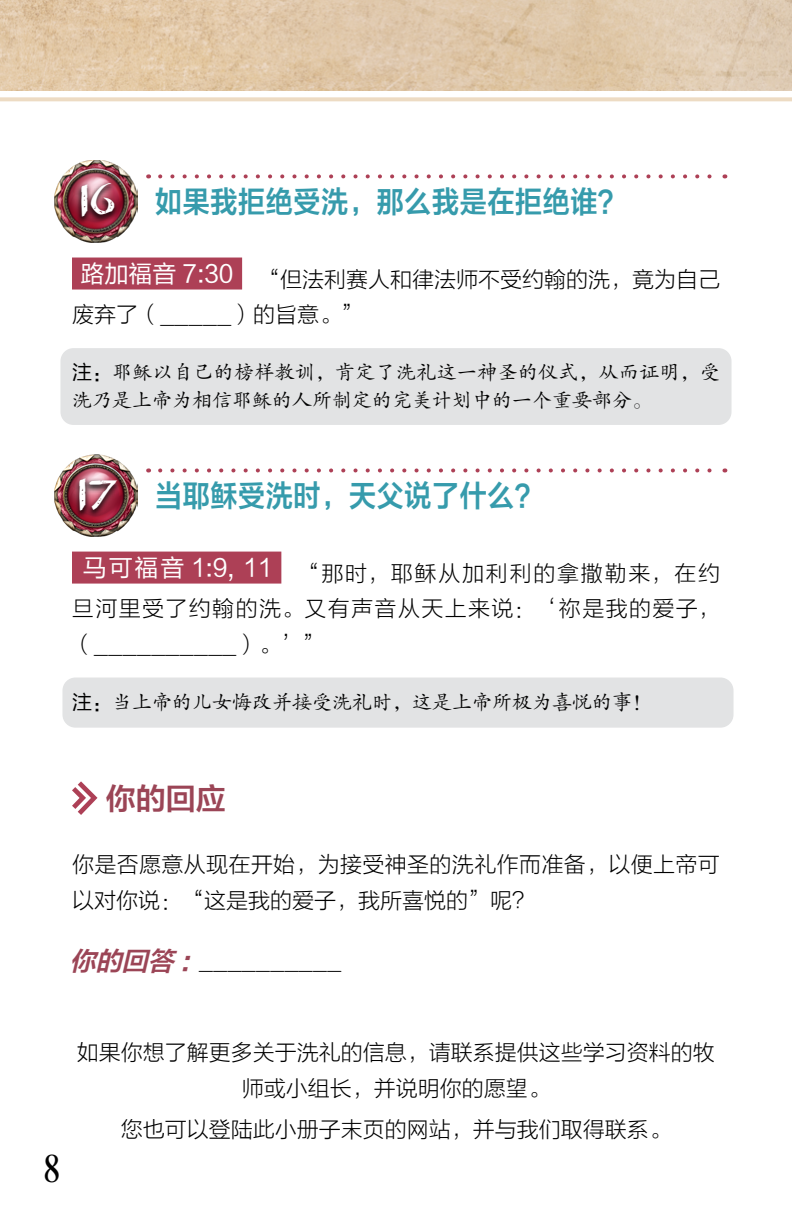
<style>
.page{position:relative;width:792px;height:1224px;background:#fff}
.page>*{position:absolute;margin:0;border:0;box-sizing:border-box;transform-origin:0 0}
.t1{font:700 50px "Carta Marina";color:#fff}
.t2{font:40px "Desire Pro";color:#000}
.t3{font:30px "FZLTZCHK GBK1 0";letter-spacing:.025em;color:#369bac;scale:.9 1}
.t4{font:30px "FZLTZCHK GBK1 0";color:#9b4556}
.t5{font:22px/35.4px "FZLTKHK GBK1 0";color:#000}
.t6{font:20px/28px "FZKTK GBK1 0";color:#000}
.s1{font-family:"FZLTHK GBK1 0"}
.s2{font-family:"FZLTZCHK GBK1 0";font-style:italic;font-size:26px;color:#9b4556}
</style>
<div class="page">
<img style="left:0;top:0;width:792px;height:91px">
<svg style="left:0;top:97px;width:790px;height:4px;background:#eedec8"></svg>
<div style="left:72px;top:258px;width:170px;height:32px;background:#ad4056"></div>
<div style="left:72px;top:552px;width:209px;height:32px;background:#ad4056"></div>
<img style="left:54px;top:160px;width:83px;height:82px">
<div style="left:75px;top:180px;width:44px;height:44px;background:#000;opacity:.75"></div>
<img style="left:54px;top:454px;width:83px;height:82px">
<div style="left:74px;top:476px;width:48px;height:42px;background:#000;opacity:.75"></div>
<svg style="left:72px;top:781px;width:26px;height:34px"></svg>
<svg style="left:160px;top:174px;width:552px;height:4px"></svg>
<svg style="left:160px;top:468px;width:552px;height:4px"></svg>
<div style="left:60px;top:348px;width:672px;height:77px;background:#e2e3e4;border-radius:13px"></div>
<div style="left:62px;top:678px;width:672px;height:50px;background:#e2e3e4;border-radius:13px"></div>
<h1 class="t1" style="left:80px;top:169px;width:37px">16</h1>
<h3 class="t3" style="left:155px;top:185px;width:523px">如果我拒绝受洗，那么我是在拒绝谁？</h3>
<p class="t5" style="left:72px;top:262px;width:649px;text-indent:9px"><sup>路加福音</sup> <sup>7:30</sup> “但法利赛人和律法师不受约翰的洗，竟为自己废弃了（_____）的旨意。”</p>
<p class="t6" style="left:72px;top:358px;width:650px"><span class="s1">注：</span>耶稣以自己的榜样教训，肯定了洗礼这一神圣的仪式，从而证明，受洗乃是上帝为相信耶稣的人所制定的完美计划中的一个重要部分。</p>
<h1 class="t1" style="left:78px;top:464px;width:41px">17</h1>
<h3 class="t3" style="left:155px;top:479px;width:431px">当耶稣受洗时，天父说了什么？</h3>
<p class="t5" style="left:72px;top:556px;width:650px;text-align:justify;text-indent:11px"><sup>马可福音</sup> <sup>1:9,</sup> <sup>11</sup> “那时，耶稣从加利利的拿撒勒来，在约旦河里受了约翰的洗。又有声音从天上来说：‘祢是我的爱子，（__________）。’”</p>
<p class="t6" style="left:72px;top:688px;width:581px"><span class="s1">注：</span>当上帝的儿女悔改并接受洗礼时，这是上帝所极为喜悦的事！</p>
<h3 class="t4" style="left:106px;top:782px;width:122px">你的回应</h3>
<p class="t5" style="left:72px;top:847px;width:649px;line-height:36px">你是否愿意从现在开始，为接受神圣的洗礼作而准备，以便上帝可以对你说：“这是我的爱子，我所喜悦的”呢？</p>
<p class="t5" style="left:70px;top:944px;width:273px"><span class="s2">你的回答:</span> __________</p>
<h2 class="t2" style="left:44px;top:1145px;width:16px">8</h2>
<p class="t5" style="left:77px;top:1035px;width:639px;line-height:36px;text-align:center">如果你想了解更多关于洗礼的信息，请联系提供这些学习资料的牧师或小组长，并说明你的愿望。</p>
<p class="t5" style="left:121px;top:1113px;width:551px">您也可以登陆此小册子末页的网站，并与我们取得联系。</p>
</div>
